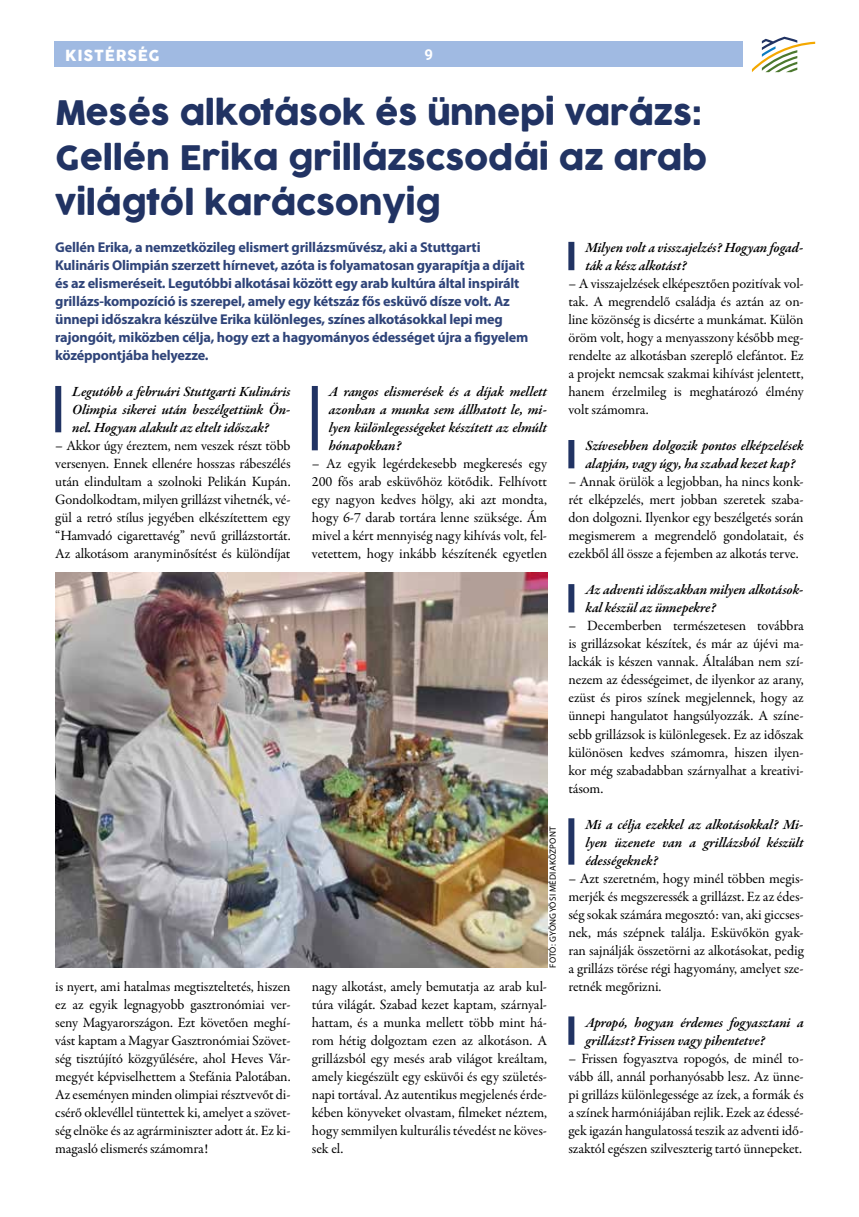
<style>
.page{position:relative;width:859px;height:1217px;background:#fff}
.page>*{position:absolute;margin:0;border:0;box-sizing:border-box;transform-origin:0 0}
.t1{font:33px/45px "Cocogoose";letter-spacing:-.01em;color:#213363}
.t2{font:15px "Cocogoose";letter-spacing:.05em;color:#fff}
.t3{font:700 15px "Roboto";color:#fff}
.t4{font:14.25px/18px "Garamond Premr Pro";letter-spacing:-.005em;color:#000;text-align:justify}
.t5{font:italic 600 14.25px/18px "Garamond Premr Pro";letter-spacing:-.01em;color:#000}
.t6{font:700 14.25px/18px "Myriad Pro";letter-spacing:-.015em;color:#2f4479}
.t7{font:9px "Myriad Pro";letter-spacing:.03em;color:#000}
</style>
<div class="page">
<div style="left:54px;top:41px;width:689px;height:26px;background:#a0bae2"></div>
<div style="left:55px;top:386px;width:6px;height:46px;background:#213363"></div>
<div style="left:312px;top:386px;width:6px;height:64px;background:#213363"></div>
<div style="left:568px;top:242px;width:6px;height:28px;background:#213363"></div>
<div style="left:568px;top:440px;width:6px;height:28px;background:#213363"></div>
<div style="left:568px;top:584px;width:6px;height:28px;background:#213363"></div>
<div style="left:568px;top:818px;width:6px;height:46px;background:#213363"></div>
<div style="left:568px;top:1016px;width:6px;height:28px;background:#213363"></div>
<img style="left:55px;top:573px;width:492px;height:394px">
<svg style="left:752px;top:37px;width:63px;height:35px"></svg>
<p class="t2" style="left:65px;top:45px;width:96px">KISTÉRSÉG</p>
<p class="t3" style="left:424px;top:44px;width:10px">9</p>
<h1 class="t1" style="left:55px;top:92px;width:653px">Mesés alkotások és ünnepi varázs:<br>Gellén Erika grillázscsodái az arab világtól karácsonyig</h1>
<p class="t6" style="left:55px;top:238px;width:474px">Gellén Erika, a nemzetközileg elismert grillázsművész, aki a Stuttgarti Kulináris Olimpián szerzett hírnevet, azóta is folyamatosan gyarapítja a díjait és az elismeréseit. Legutóbbi alkotásai között egy arab kultúra által inspirált grillázs-kompozíció is szerepel, amely egy kétszáz fős esküvő dísze volt. Az ünnepi időszakra készülve Erika különleges, színes alkotásokkal lepi meg rajongóit, miközben célja, hogy ezt a hagyományos édességet újra a figyelem középpontjába helyezze.</p>
<p class="t5" style="left:72px;top:383px;width:220px;text-align:justify">Legutóbb a februári Stuttgarti Kulináris Olimpia sikerei után beszélgettünk Ön&shy;nel. Hogyan alakult az eltelt időszak?</p>
<p class="t4" style="left:55px;top:437px;width:237px">– Akkor úgy éreztem, nem veszek részt több versenyen. Ennek ellenére hosszas rábeszélés után elindultam a szolnoki Pelikán Kupán.<br>Gondolkodtam, milyen grillázst vihetnék, vé&shy;gül a retró stílus jegyében elkészítettem egy “Hamvadó cigarettavég” nevű grillázstortát.<br>Az alkotásom aranyminősítést és különdíjat</p>
<p class="t5" style="left:585px;top:239px;width:220px">Milyen volt a visszajelzés? Hogyan fogad&shy;ták a kész alkotást?</p>
<p class="t4" style="left:568px;top:275px;width:237px">– A visszajelzések elképesztően pozitívak vol&shy;tak. A megrendelő családja és aztán az on&shy;line közönség is dicsérte a munkámat. Külön öröm volt, hogy a menyasszony később meg&shy;rendelte az alkotásban szereplő elefántot. Ez a projekt nemcsak szakmai kihívást jelentett, hanem érzelmileg is meghatározó élmény volt számomra.</p>
<p class="t5" style="left:585px;top:437px;width:220px">Szívesebben dolgozik pontos elképzelések alapján, vagy úgy, ha szabad kezet kap?</p>
<p class="t4" style="left:568px;top:473px;width:237px">– Annak örülök a legjobban, ha nincs konk&shy;rét elképzelés, mert jobban szeretek szaba&shy;don dolgozni. Ilyenkor egy beszélgetés során megismerem a megrendelő gondolatait, és ezekből áll össze a fejemben az alkotás terve.</p>
<p class="t5" style="left:585px;top:581px;width:220px">Az adventi időszakban milyen alkotások&shy;kal készül az ünnepekre?</p>
<p class="t4" style="left:568px;top:617px;width:237px">– Decemberben természetesen továbbra is grillázsokat készítek, és már az újévi ma&shy;lackák is készen vannak. Általában nem szí&shy;nezem az édességeimet, de ilyenkor az arany, ezüst és piros színek megjelennek, hogy az ünnepi hangulatot hangsúlyozzák. A színe&shy;sebb grillázsok is különlegesek. Ez az időszak különösen kedves számomra, hiszen ilyen&shy;kor még szabadabban szárnyalhat a kreativi&shy;tásom.</p>
<p class="t5" style="left:585px;top:815px;width:220px;text-align:justify">Mi a célja ezekkel az alkotásokkal? Mi&shy;lyen üzenete van a grillázsból készült édességeknek?</p>
<p class="t4" style="left:568px;top:869px;width:237px">– Azt szeretném, hogy minél többen megis&shy;merjék és megszeressék a grillázst. Ez az édes&shy;ség sokak számára megosztó: van, aki giccses&shy;nek, más szépnek találja. Esküvőkön gyak&shy;ran sajnálják összetörni az alkotásokat, pedig a grillázs törése régi hagyomány, amelyet sze&shy;retnék megőrizni.</p>
<p class="t5" style="left:585px;top:1013px;width:220px">Apropó, hogyan érdemes fogyasztani a grillázst? Frissen vagy pihentetve?</p>
<p class="t4" style="left:568px;top:1049px;width:237px">– Frissen fogyasztva ropogós, de minél to&shy;vább áll, annál porhanyósabb lesz. Az ünne&shy;pi grillázs különlegessége az ízek, a formák és a színek harmóniájában rejlik. Ezek az édessé&shy;gek igazán hangulatossá teszik az adventi idő&shy;szaktól egészen szilveszterig tartó ünnepeket.</p>
<p class="t5" style="left:329px;top:383px;width:220px;text-align:justify">A rangos elismerések és a díjak mellett azonban a munka sem állhatott le, mi&shy;lyen különlegességeket készített az elmúlt hónapokban?</p>
<p class="t4" style="left:312px;top:455px;width:237px">– Az egyik legérdekesebb megkeresés egy 200 fős arab esküvőhöz kötődik. Felhívott egy nagyon kedves hölgy, aki azt mondta, hogy 6-7 darab tortára lenne szüksége. Ám mivel a kért mennyiség nagy kihívás volt, fel&shy;vetettem, hogy inkább készítenék egyetlen</p>
<p class="t7" style="left:547px;top:967px;width:143px;rotate:-90deg">FOTÓ: GYÖNGYÖSI MÉDIAKÖZPONT</p>
<p class="t4" style="left:55px;top:977px;width:237px">is nyert, ami hatalmas megtiszteltetés, hiszen ez az egyik legnagyobb gasztronómiai ver&shy;seny Magyarországon. Ezt követően meghí&shy;vást kaptam a Magyar Gasztronómiai Szövet&shy;ség tisztújító közgyűlésére, ahol Heves Vár&shy;megyét képviselhettem a Stefánia Palotában.<br>Az eseményen minden olimpiai résztvevőt di&shy;csérő oklevéllel tüntettek ki, amelyet a szövet&shy;ség elnöke és az agrárminiszter adott át. Ez ki&shy;magasló elismerés számomra!</p>
<p class="t4" style="left:312px;top:977px;width:237px">nagy alkotást, amely bemutatja az arab kul&shy;túra világát. Szabad kezet kaptam, szárnyal&shy;hattam, és a munka mellett több mint há&shy;rom hétig dolgoztam ezen az alkotáson. A grillázsból egy mesés arab világot kreáltam, amely kiegészült egy esküvői és egy születés&shy;napi tortával. Az autentikus megjelenés érde&shy;kében könyveket olvastam, filmeket néztem, hogy semmilyen kulturális tévedést ne köves&shy;sek el.</p>
</div>
